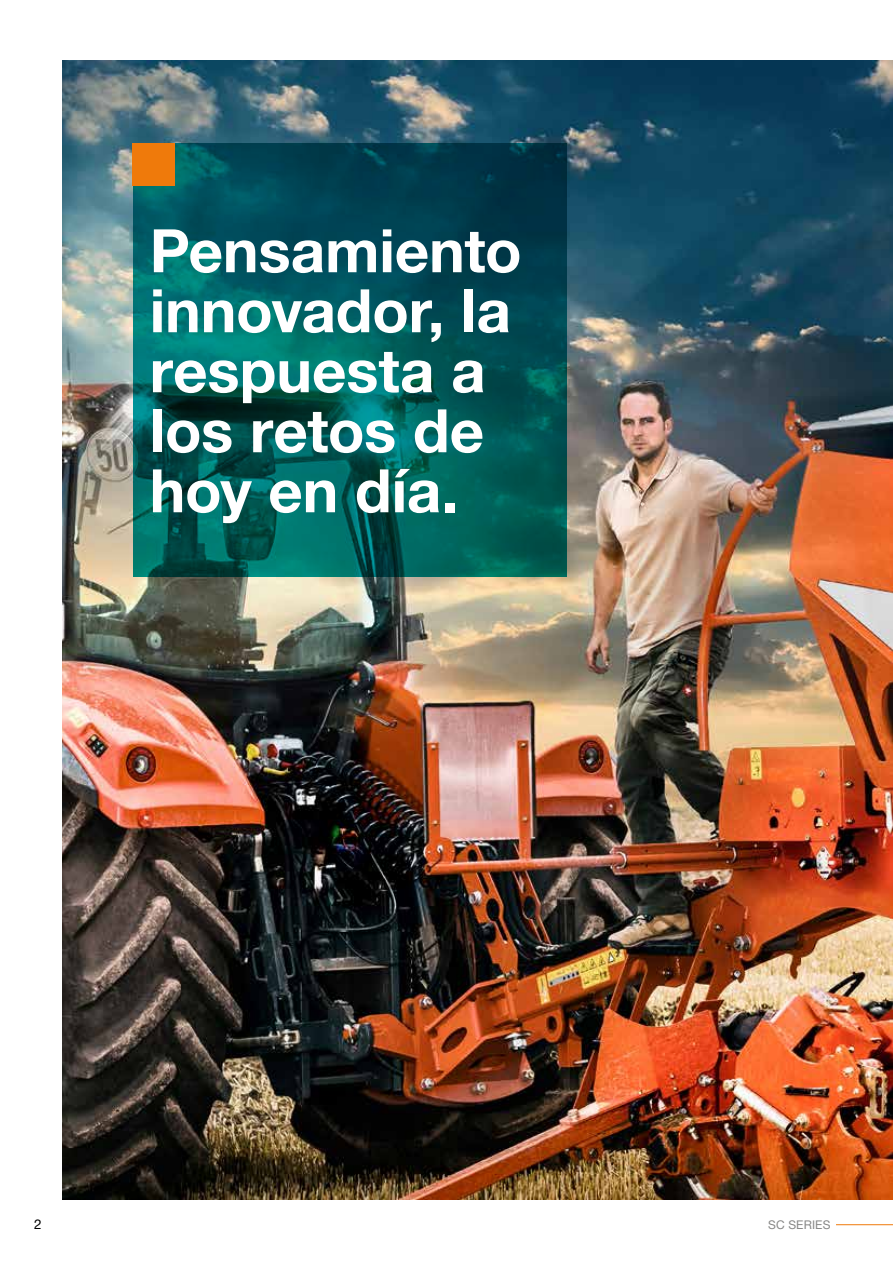
<style>
.page{position:relative;width:893px;height:1263px;background:#fff}
.page>*{position:absolute;margin:0;border:0;box-sizing:border-box;transform-origin:0 0}
.t1{font:700 60px/60px "Helvetica Neue LT Std";color:#fff}
.t2{font:13.5px "Helvetica Neue LT Std";color:#000}
.t3{font:12px "Helvetica Neue LT Std";letter-spacing:.01em;color:#878786}
</style>
<div class="page">
<hr style="left:836px;top:1224px;width:57px;height:1px;background:#ef7a0b">
<img style="left:63px;top:61px;width:830px;height:1138px">
<svg style="left:133px;top:144px;width:433px;height:433px;background:#00575a"></svg>
<div style="left:133px;top:144px;width:42px;height:42px;background:#ef7a0b"></div>
<p class="t1" style="left:150px;top:219px;width:373px">Pensamiento innovador, la respuesta a los retos de hoy en día.</p>
<p class="t2" style="left:34px;top:1216px;width:9px">2</p>
<p class="t3" style="left:768px;top:1217px;width:64px">SC SERIES</p>
</div>
